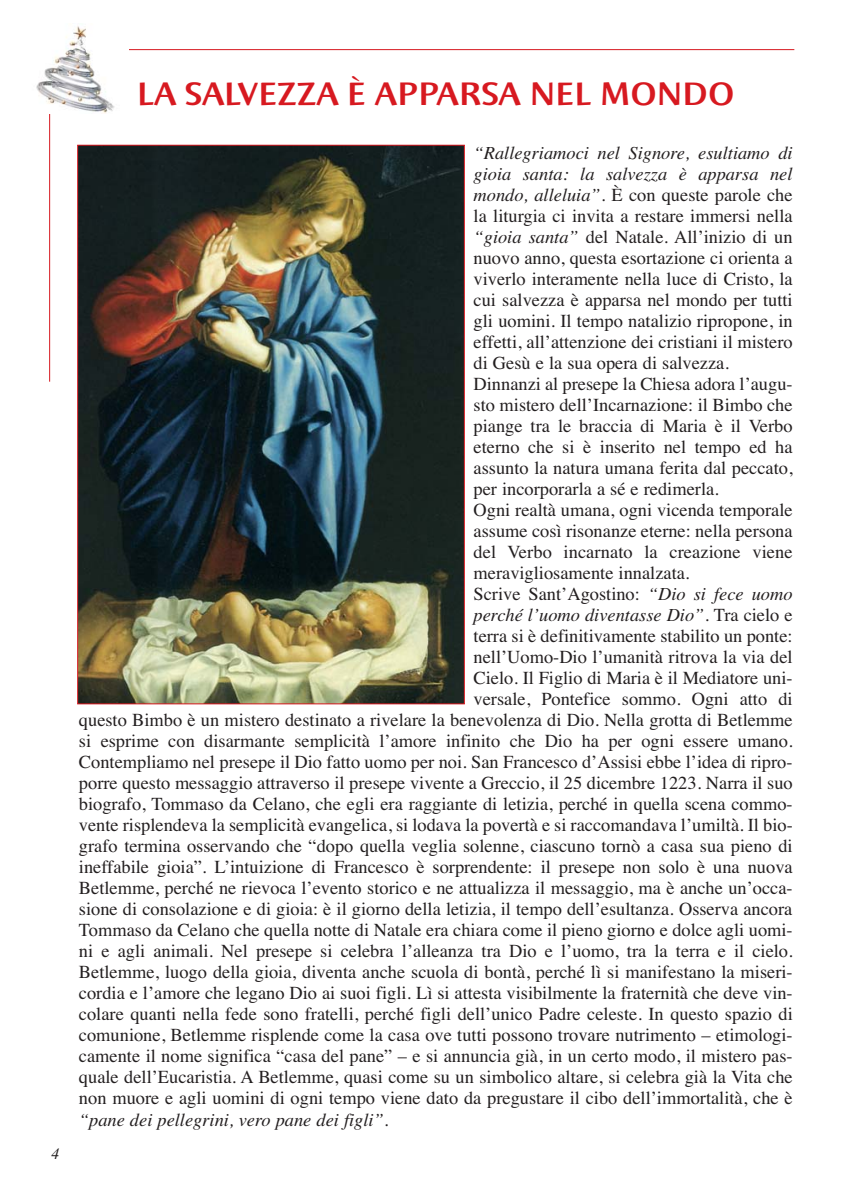
<style>
.page{position:relative;width:844px;height:1191px;background:#fff}
.page>*{position:absolute;margin:0;border:0;box-sizing:border-box;transform-origin:0 0}
.t1{font:500 35px "Humana Sans ITC";color:#d71920}
.t2{font:18.38px "Times";color:#231f20}
.t3{font:italic 18.38px "Times";color:#231f20}
.t4{font:italic 15.75px "Times";color:#231f20}
.s1{font-style:italic}
.s2{font-style:normal}
</style>
<div class="page">
<hr style="left:49px;top:93px;width:1px;height:289px;background:#d71920">
<hr style="left:124px;top:49px;width:670px;height:1px;background:#d71920">
<img style="left:36px;top:26px;width:92px;height:88px">
<img style="left:79px;top:147px;width:383px;height:555px">
<p class="t4" style="left:51px;top:1147px;width:9px">4</p>
<h1 class="t1" style="left:137px;top:79px;width:598px">LA SALVEZZA È APPARSA NEL MONDO</h1>
<p class="t3" style="left:473px;top:146px;width:320px">“Rallegriamoci nel Signore, esultiamo di</p>
<p class="t3" style="left:473px;top:167px;width:320px">gioia santa: la salvezza è apparsa nel</p>
<p class="t2" style="left:473px;top:188px;width:320px"><span class="s1">mondo, alleluia”</span>. È con queste parole che</p>
<p class="t2" style="left:473px;top:209px;width:320px">la liturgia ci invita a restare immersi nella</p>
<p class="t2" style="left:473px;top:230px;width:320px"><span class="s1">“gioia santa”</span> del Natale. All’inizio di un</p>
<p class="t2" style="left:473px;top:251px;width:320px">nuovo anno, questa esortazione ci orienta a</p>
<p class="t2" style="left:473px;top:272px;width:320px">viverlo interamente nella luce di Cristo, la</p>
<p class="t2" style="left:473px;top:293px;width:320px">cui salvezza è apparsa nel mondo per tutti</p>
<p class="t2" style="left:473px;top:314px;width:320px">gli uomini. Il tempo natalizio ripropone, in</p>
<p class="t2" style="left:473px;top:335px;width:320px">effetti, all’attenzione dei cristiani il mistero</p>
<p class="t2" style="left:473px;top:356px;width:257px">di Gesù e la sua opera di salvezza.</p>
<p class="t2" style="left:473px;top:377px;width:320px">Dinnanzi al presepe la Chiesa adora l’augu-</p>
<p class="t2" style="left:473px;top:398px;width:320px">sto mistero dell’Incarnazione: il Bimbo che</p>
<p class="t2" style="left:473px;top:419px;width:320px">piange tra le braccia di Maria è il Verbo</p>
<p class="t2" style="left:473px;top:440px;width:320px">eterno che si è inserito nel tempo ed ha</p>
<p class="t2" style="left:473px;top:461px;width:320px">assunto la natura umana ferita dal peccato,</p>
<p class="t2" style="left:473px;top:482px;width:247px">per incorporarla a sé e redimerla.</p>
<p class="t2" style="left:473px;top:503px;width:320px">Ogni realtà umana, ogni vicenda temporale</p>
<p class="t2" style="left:473px;top:524px;width:320px">assume così risonanze eterne: nella persona</p>
<p class="t2" style="left:473px;top:545px;width:320px">del Verbo incarnato la creazione viene</p>
<p class="t2" style="left:473px;top:566px;width:217px">meravigliosamente innalzata.</p>
<p class="t2" style="left:473px;top:587px;width:320px">Scrive Sant’Agostino: <span class="s1">“Dio si fece uomo</span></p>
<p class="t3" style="left:473px;top:608px;width:320px">perché l’uomo diventasse Dio”<span class="s2">. Tra cielo e</span></p>
<p class="t2" style="left:473px;top:629px;width:320px">terra si è definitivamente stabilito un ponte:</p>
<p class="t2" style="left:473px;top:650px;width:320px">nell’Uomo-Dio l’umanità ritrova la via del</p>
<p class="t2" style="left:473px;top:671px;width:320px">Cielo. Il Figlio di Maria è il Mediatore uni-</p>
<p class="t2" style="left:473px;top:692px;width:320px">versale, Pontefice sommo. Ogni atto di</p>
<p class="t2" style="left:79px;top:713px;width:715px">questo Bimbo è un mistero destinato a rivelare la benevolenza di Dio. Nella grotta di Betlemme</p>
<p class="t2" style="left:79px;top:734px;width:715px">si esprime con disarmante semplicità l’amore infinito che Dio ha per ogni essere umano.</p>
<p class="t2" style="left:79px;top:755px;width:715px">Contempliamo nel presepe il Dio fatto uomo per noi. San Francesco d’Assisi ebbe l’idea di ripro-</p>
<p class="t2" style="left:79px;top:776px;width:715px">porre questo messaggio attraverso il presepe vivente a Greccio, il 25 dicembre 1223. Narra il suo</p>
<p class="t2" style="left:79px;top:797px;width:715px">biografo, Tommaso da Celano, che egli era raggiante di letizia, perché in quella scena commo-</p>
<p class="t2" style="left:79px;top:818px;width:715px">vente risplendeva la semplicità evangelica, si lodava la povertà e si raccomandava l’umiltà. Il bio-</p>
<p class="t2" style="left:79px;top:839px;width:715px">grafo termina osservando che “dopo quella veglia solenne, ciascuno tornò a casa sua pieno di</p>
<p class="t2" style="left:79px;top:860px;width:715px">ineffabile gioia”. L’intuizione di Francesco è sorprendente: il presepe non solo è una nuova</p>
<p class="t2" style="left:79px;top:881px;width:715px">Betlemme, perché ne rievoca l’evento storico e ne attualizza il messaggio, ma è anche un’occa-</p>
<p class="t2" style="left:79px;top:902px;width:714px">sione di consolazione e di gioia: è il giorno della letizia, il tempo dell’esultanza. Osserva ancora</p>
<p class="t2" style="left:79px;top:923px;width:715px">Tommaso da Celano che quella notte di Natale era chiara come il pieno giorno e dolce agli uomi-</p>
<p class="t2" style="left:79px;top:944px;width:715px">ni e agli animali. Nel presepe si celebra l’alleanza tra Dio e l’uomo, tra la terra e il cielo.</p>
<p class="t2" style="left:79px;top:965px;width:715px">Betlemme, luogo della gioia, diventa anche scuola di bontà, perché lì si manifestano la miseri-</p>
<p class="t2" style="left:79px;top:986px;width:715px">cordia e l’amore che legano Dio ai suoi figli. Lì si attesta visibilmente la fraternità che deve vin-</p>
<p class="t2" style="left:79px;top:1007px;width:715px">colare quanti nella fede sono fratelli, perché figli dell’unico Padre celeste. In questo spazio di</p>
<p class="t2" style="left:79px;top:1028px;width:715px">comunione, Betlemme risplende come la casa ove tutti possono trovare nutrimento – etimologi-</p>
<p class="t2" style="left:79px;top:1049px;width:715px">camente il nome significa “casa del pane” – e si annuncia già, in un certo modo, il mistero pas-</p>
<p class="t2" style="left:79px;top:1070px;width:715px">quale dell’Eucaristia. A Betlemme, quasi come su un simbolico altare, si celebra già la Vita che</p>
<p class="t2" style="left:79px;top:1091px;width:715px">non muore e agli uomini di ogni tempo viene dato da pregustare il cibo dell’immortalità, che è</p>
<p class="t3" style="left:79px;top:1112px;width:311px">“pane dei pellegrini, vero pane dei figli”.</p>
</div>
